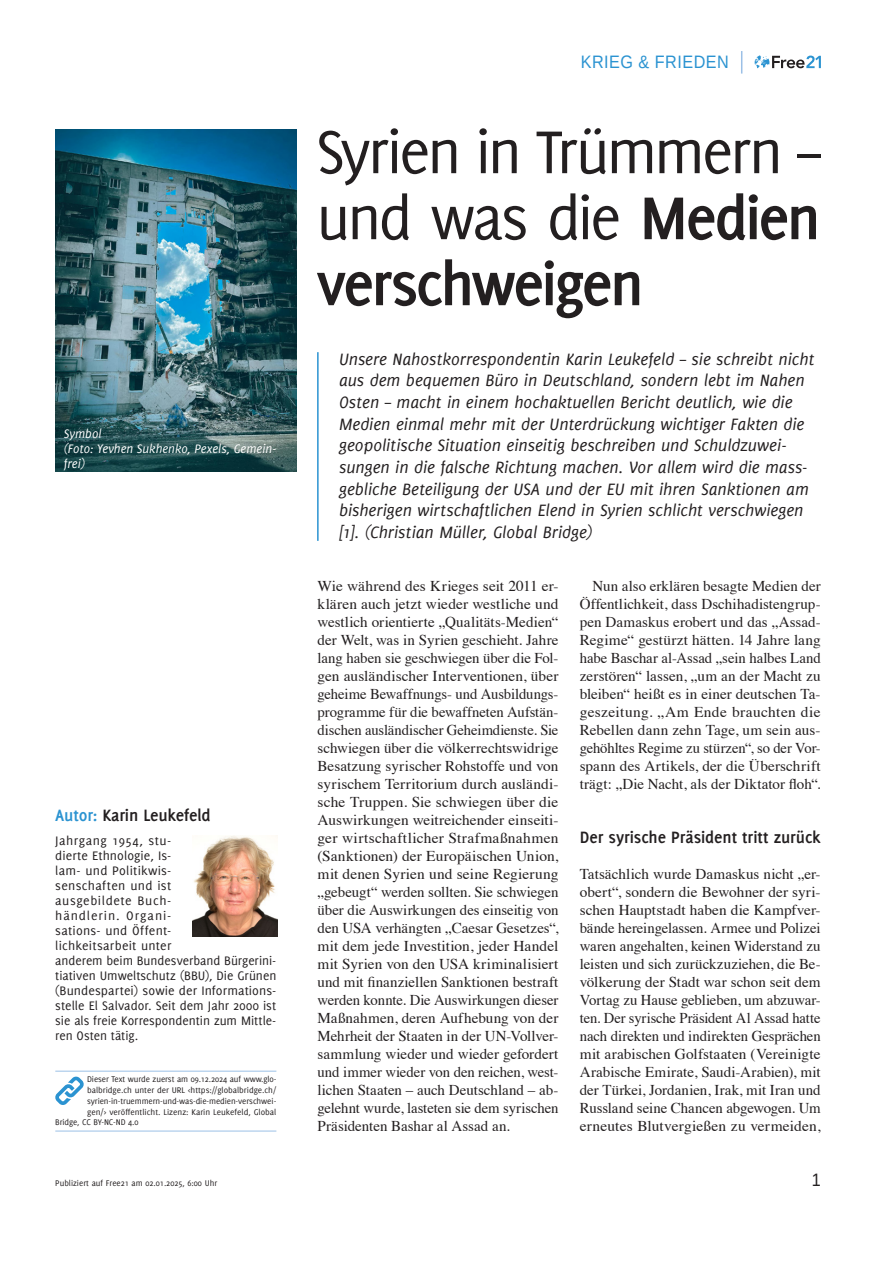
<style>
.page{position:relative;width:893px;height:1263px;background:#fff}
.page>*{position:absolute;margin:0;border:0;box-sizing:border-box;transform-origin:0 0}
.t1{font:66px/66px "Delicious";letter-spacing:-.045em;color:#231f20;text-align:justify}
.t2{font:italic 18px/21.6px "Delicious";letter-spacing:-.005em;color:#231f20}
.t3{font:700 18px "Delicious";letter-spacing:-.005em;color:#231f20}
.t4{font:18px "Liberation Sans";letter-spacing:.03em;color:#2b93d1;scale:.9 1}
.t5{font:18px "Liberation Sans";color:#231f20;scale:.9 1}
.t6{font:15px/18px "Times";letter-spacing:.005em;color:#231f20;text-align:justify}
.t7{font:13.5px/15px "Delicious";letter-spacing:.005em;color:#231f20}
.t8{font:italic 13.5px/15px "Delicious";color:#fff}
.t9{font:9px "Delicious";letter-spacing:-.005em;color:#231f20}
.s1{color:#2b93d1}
.s2{font-weight:700}
</style>
<div class="page">
<svg style="left:755px;top:55px;width:66px;height:13px"></svg>
<svg style="left:741px;top:51px;width:1px;height:23px"></svg>
<hr style="left:317px;top:352px;width:2px;height:189px;background:#2b93d1">
<img style="left:55px;top:130px;width:241px;height:342px">
<hr style="left:55px;top:1071px;width:221px;height:1px;background:#9bc0e6">
<hr style="left:55px;top:1131px;width:221px;height:1px;background:#9bc0e6">
<svg style="left:55px;top:1076px;width:29px;height:29px"></svg>
<img style="left:193px;top:836px;width:85px;height:101px">
<p class="t4" style="left:581px;top:51px;width:166px">KRIEG &amp; FRIEDEN</p>
<p class="t8" style="left:64px;top:426px;width:214px">Symbol<br>(Foto: Yevhen Sukhenko, Pexels, Gemein&shy;frei)</p>
<p class="t3" style="left:55px;top:805px;width:157px"><span class="s1">Autor:</span> Karin Leukefeld</p>
<p class="t7" style="left:55px;top:832px;width:223px">Jahrgang 1954, stu-<br>dierte Ethnologie, Is-<br>lam- und Politikwis-<br>senschaften und ist<br>ausgebildete Buch-<br>händlerin. Organi-<br>sations- und Öffent-<br>lichkeitsarbeit unter<br>anderem beim Bundesverband Bürgerini&shy;tiativen Umweltschutz (BBU), Die Grünen (Bundespartei) sowie der Informations&shy;stelle El Salvador. Seit dem Jahr 2000 ist sie als freie Korrespondentin zum Mittle&shy;ren Osten tätig.</p>
<p class="t9" style="left:87px;top:1074px;width:191px">Dieser Text wurde zuerst am 09.12.2024 auf www.glo-</p>
<p class="t9" style="left:87px;top:1085px;width:191px">balbridge.ch unter der URL &lt;https://globalbridge.ch/</p>
<p class="t9" style="left:87px;top:1096px;width:191px">syrien-in-truemmern-und-was-die-medien-verschwei-</p>
<p class="t9" style="left:87px;top:1106px;width:191px">gen/&gt; veröffentlicht. Lizenz: Karin Leukefeld, Global</p>
<p class="t9" style="left:55px;top:1117px;width:85px">Bridge, CC BY-NC-ND 4.0</p>
<h1 class="t1" style="left:316px;top:118px;width:506px">Syrien in Trümmern – und was die <span class="s2">Medien verschweigen</span></h1>
<p class="t2" style="left:339px;top:348px;width:477px">Unsere Nahostkorrespondentin Karin Leukefeld – sie schreibt nicht aus dem bequemen Büro in Deutschland, sondern lebt im Nahen Osten – macht in einem hochaktuellen Bericht deutlich, wie die Medien einmal mehr mit der Unterdrückung wichtiger Fakten die geopolitische Situation einseitig beschreiben und Schuldzuwei&shy;sungen in die falsche Richtung machen. Vor allem wird die mass&shy;gebliche Beteiligung der USA und der EU mit ihren Sanktionen am bisherigen wirtschaftlichen Elend in Syrien schlicht verschwiegen [1]. (Christian Müller, Global Bridge)</p>
<p class="t6" style="left:317px;top:576px;width:242px">Wie während des Krieges seit 2011 er&shy;klären auch jetzt wieder westliche und westlich orientierte „Qualitäts-Medien“ der Welt, was in Syrien geschieht. Jahre lang haben sie geschwiegen über die Fol&shy;gen ausländischer Interventionen, über geheime Bewaffnungs- und Ausbildungs&shy;programme für die bewaffneten Aufstän&shy;dischen ausländischer Geheimdienste. Sie schwiegen über die völkerrechtswidrige Besatzung syrischer Rohstoffe und von syrischem Territorium durch ausländi&shy;sche Truppen. Sie schwiegen über die Auswirkungen weitreichender einseiti&shy;ger wirtschaftlicher Strafmaßnahmen (Sanktionen) der Europäischen Union, mit denen Syrien und seine Regierung „gebeugt“ werden sollten. Sie schwiegen über die Auswirkungen des einseitig von den USA verhängten „Caesar Gesetzes“, mit dem jede Investition, jeder Handel mit Syrien von den USA kriminalisiert und mit finanziellen Sanktionen bestraft werden konnte. Die Auswirkungen dieser Maßnahmen, deren Aufhebung von der Mehrheit der Staaten in der UN-Vollver&shy;sammlung wieder und wieder gefordert und immer wieder von den reichen, west&shy;lichen Staaten – auch Deutschland – ab&shy;gelehnt wurde, lasteten sie dem syrischen Präsidenten Bashar al Assad an.</p>
<p class="t6" style="left:580px;top:576px;width:242px;text-indent:13px">Nun also erklären besagte Medien der Öffentlichkeit, dass Dschihadistengrup&shy;pen Damaskus erobert und das „Assad-Regime“ gestürzt hätten. 14 Jahre lang habe Baschar al-Assad „sein halbes Land zerstören“ lassen, „um an der Macht zu bleiben“ heißt es in einer deutschen Ta&shy;geszeitung. „Am Ende brauchten die Rebellen dann zehn Tage, um sein aus&shy;gehöhltes Regime zu stürzen“, so der Vor&shy;spann des Artikels, der die Überschrift trägt: „Die Nacht, als der Diktator floh“.</p>
<p class="t3" style="left:580px;top:827px;width:242px">Der syrische Präsident tritt zurück</p>
<p class="t6" style="left:580px;top:864px;width:242px">Tatsächlich wurde Damaskus nicht „er&shy;obert“, sondern die Bewohner der syri&shy;schen Hauptstadt haben die Kampfver&shy;bände hereingelassen. Armee und Polizei waren angehalten, keinen Widerstand zu leisten und sich zurückzuziehen, die Be&shy;völkerung der Stadt war schon seit dem Vortag zu Hause geblieben, um abzuwar&shy;ten. Der syrische Präsident Al Assad hatte nach direkten und indirekten Gesprächen mit arabischen Golfstaaten (Vereinigte Arabische Emirate, Saudi-Arabien), mit der Türkei, Jordanien, Irak, mit Iran und Russland seine Chancen abgewogen. Um erneutes Blutvergießen zu vermeiden,</p>
<p class="t9" style="left:55px;top:1177px;width:163px">Publiziert auf Free21 am 02.01.2025, 6:00 Uhr</p>
<p class="t5" style="left:812px;top:1168px;width:12px">1</p>
</div>
